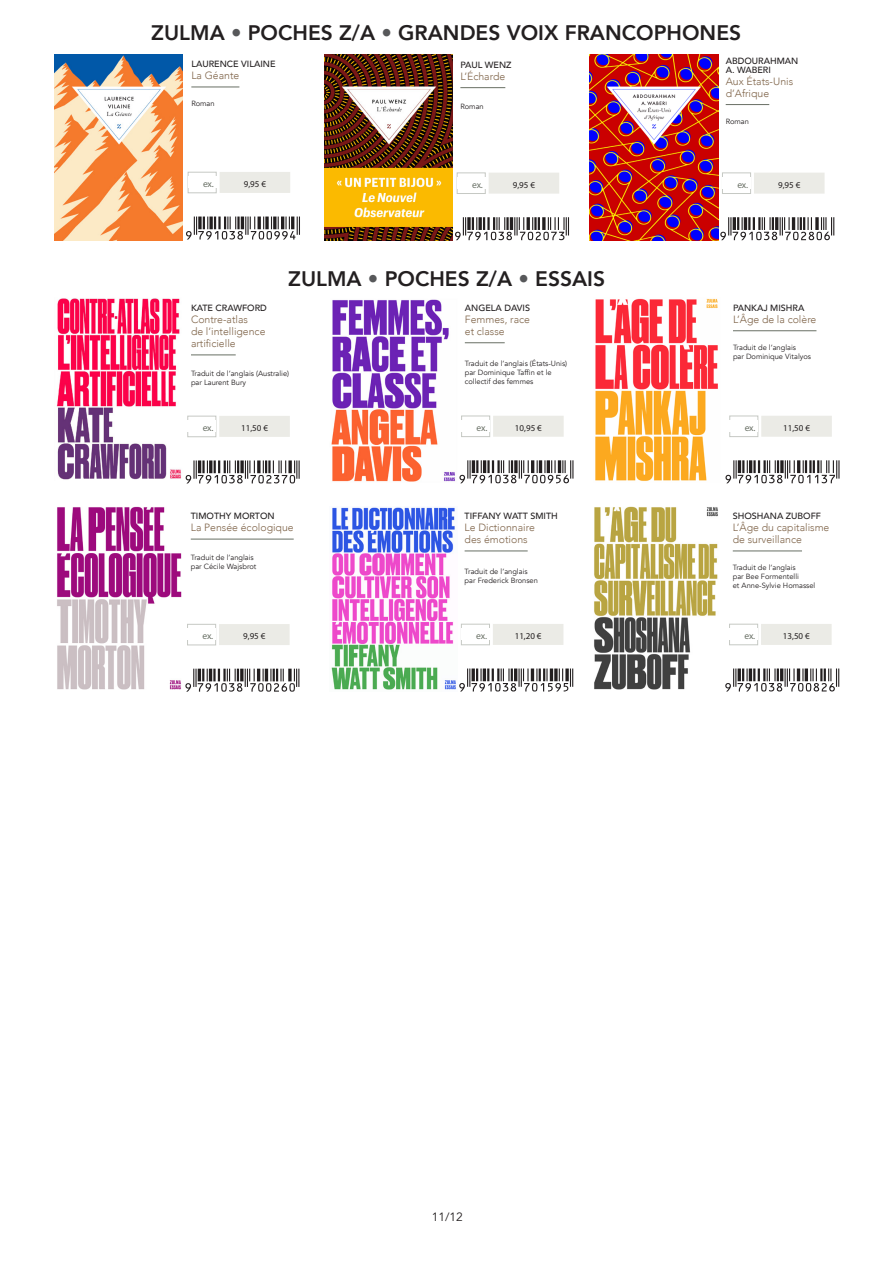
<style>
.page{position:relative;width:893px;height:1263px;background:#fff}
.page>*{position:absolute;margin:0;border:0;box-sizing:border-box;transform-origin:0 0}
.t1{font:800 21px "Avenir";color:#231f20}
.t2{font:12px "Avenir";color:#231f20}
.Titre{font:300 10.5px/12px "Avenir";color:#7f6449}
.t3{font:9.6px "Myriad Pro";letter-spacing:-.025em;color:#686f64}
.NOM{font:500 9px/9px "Avenir";color:#231f20}
.ref{font:9px "Myriad Pro";color:#231f20}
.traduit_par{font:7.5px/9px "Avenir";color:#231f20}
.s1{color:#57585a}
</style>
<div class="page">
<hr style="left:191px;top:87px;width:48px;height:1px;background:#686f64">
<div style="left:220px;top:172px;width:70px;height:21px;background:#ebebe6"></div>
<div style="left:188px;top:172px;width:28px;height:21px;border:1px solid #c6c9c4"></div>
<div style="left:188px;top:176px;width:28px;height:12px;background:#fff"></div>
<img style="left:54px;top:55px;width:129px;height:185px">
<svg style="left:186px;top:217px;width:114px;height:22px"></svg>
<hr style="left:460px;top:87px;width:45px;height:1px;background:#686f64">
<div style="left:489px;top:173px;width:70px;height:21px;background:#ebebe6"></div>
<div style="left:457px;top:173px;width:28px;height:21px;border:1px solid #c6c9c4"></div>
<div style="left:457px;top:177px;width:28px;height:11px;background:#fff"></div>
<img style="left:324px;top:55px;width:129px;height:185px">
<svg style="left:455px;top:217px;width:114px;height:23px"></svg>
<img style="left:590px;top:55px;width:128px;height:185px">
<hr style="left:726px;top:104px;width:43px;height:1px;background:#686f64">
<div style="left:754px;top:173px;width:70px;height:21px;background:#ebebe6"></div>
<div style="left:722px;top:173px;width:29px;height:21px;border:1px solid #c6c9c4"></div>
<div style="left:722px;top:177px;width:29px;height:11px;background:#fff"></div>
<svg style="left:720px;top:217px;width:114px;height:23px"></svg>
<hr style="left:191px;top:355px;width:45px;height:1px;background:#686f64">
<div style="left:219px;top:416px;width:71px;height:21px;background:#ebebe6"></div>
<div style="left:188px;top:416px;width:28px;height:21px;border:1px solid #c6c9c4"></div>
<div style="left:188px;top:420px;width:28px;height:12px;background:#fff"></div>
<img style="left:57px;top:298px;width:124px;height:182px">
<hr style="left:465px;top:342px;width:40px;height:1px;background:#686f64">
<div style="left:493px;top:416px;width:71px;height:21px;background:#ebebe6"></div>
<div style="left:461px;top:416px;width:29px;height:21px;border:1px solid #c6c9c4"></div>
<div style="left:461px;top:420px;width:29px;height:11px;background:#fff"></div>
<img style="left:595px;top:298px;width:123px;height:183px">
<hr style="left:733px;top:330px;width:83px;height:1px;background:#686f64">
<div style="left:761px;top:416px;width:71px;height:21px;background:#ebebe6"></div>
<div style="left:730px;top:416px;width:28px;height:21px;border:1px solid #c6c9c4"></div>
<div style="left:730px;top:420px;width:28px;height:11px;background:#fff"></div>
<img style="left:331px;top:299px;width:124px;height:183px">
<svg style="left:186px;top:460px;width:114px;height:23px"></svg>
<svg style="left:459px;top:460px;width:114px;height:23px"></svg>
<hr style="left:191px;top:539px;width:103px;height:1px;background:#686f64">
<div style="left:219px;top:624px;width:71px;height:21px;background:#ebebe6"></div>
<div style="left:187px;top:624px;width:29px;height:21px;border:1px solid #c6c9c4"></div>
<div style="left:187px;top:629px;width:29px;height:11px;background:#fff"></div>
<img style="left:57px;top:506px;width:125px;height:184px">
<hr style="left:465px;top:551px;width:63px;height:1px;background:#686f64">
<div style="left:493px;top:624px;width:70px;height:21px;background:#ebebe6"></div>
<div style="left:461px;top:624px;width:29px;height:21px;border:1px solid #c6c9c4"></div>
<div style="left:461px;top:628px;width:29px;height:12px;background:#fff"></div>
<img style="left:594px;top:506px;width:124px;height:184px">
<hr style="left:733px;top:551px;width:69px;height:1px;background:#686f64">
<div style="left:761px;top:624px;width:71px;height:21px;background:#ebebe6"></div>
<div style="left:729px;top:624px;width:29px;height:21px;border:1px solid #c6c9c4"></div>
<div style="left:729px;top:628px;width:29px;height:12px;background:#fff"></div>
<img style="left:331px;top:507px;width:125px;height:183px">
<svg style="left:185px;top:669px;width:114px;height:23px"></svg>
<svg style="left:459px;top:668px;width:114px;height:23px"></svg>
<svg style="left:725px;top:668px;width:114px;height:23px"></svg>
<svg style="left:725px;top:460px;width:114px;height:23px"></svg>
<h1 class="t1" style="left:151px;top:16px;width:591px">ZULMA <span class="s1">•</span> POCHES Z/A <span class="s1">•</span> GRANDES VOIX FRANCOPHONES</h1>
<p class="NOM" style="left:191px;top:59px;width:86px">LAURENCE VILAINE</p>
<p class="Titre" style="left:191px;top:70px;width:50px">La Géante</p>
<p class="traduit_par" style="left:191px;top:99px;width:25px">Roman</p>
<p class="NOM" style="left:460px;top:60px;width:53px">PAUL WENZ</p>
<p class="Titre" style="left:460px;top:70px;width:46px">L’Écharde</p>
<p class="traduit_par" style="left:460px;top:102px;width:25px">Roman</p>
<p class="NOM" style="left:726px;top:56px;width:74px">ABDOURAHMAN<br>A. WABERI</p>
<p class="Titre" style="left:726px;top:75px;width:69px">Aux États-Unis d’Afrique</p>
<p class="traduit_par" style="left:726px;top:117px;width:25px">Roman</p>
<p class="t3" style="left:203px;top:178px;width:12px">ex.</p>
<p class="ref" style="left:244px;top:178px;width:24px">9,95 €</p>
<p class="t3" style="left:472px;top:179px;width:12px">ex.</p>
<p class="ref" style="left:513px;top:179px;width:24px">9,95 €</p>
<p class="t3" style="left:737px;top:179px;width:12px">ex.</p>
<p class="ref" style="left:778px;top:179px;width:24px">9,95 €</p>
<p class="t1" style="left:288px;top:262px;width:318px">ZULMA <span class="s1">•</span> POCHES Z/A <span class="s1">•</span> ESSAIS</p>
<p class="NOM" style="left:191px;top:303px;width:77px">KATE CRAWFORD</p>
<p class="Titre" style="left:191px;top:314px;width:76px">Contre-atlas<br>de l’intelligence artificielle</p>
<p class="traduit_par" style="left:191px;top:369px;width:100px">Traduit de l’anglais (Australie) par Laurent Bury</p>
<p class="t3" style="left:203px;top:422px;width:12px">ex.</p>
<p class="ref" style="left:241px;top:422px;width:28px">11,50 €</p>
<p class="NOM" style="left:465px;top:303px;width:67px">ANGELA DAVIS</p>
<p class="Titre" style="left:465px;top:313px;width:67px">Femmes, race et classe</p>
<p class="traduit_par" style="left:465px;top:359px;width:104px">Traduit de l’anglais (États-Unis) par Dominique Taffin et le collectif des femmes</p>
<p class="t3" style="left:476px;top:422px;width:12px">ex.</p>
<p class="ref" style="left:515px;top:422px;width:28px">10,95 €</p>
<p class="NOM" style="left:733px;top:303px;width:73px">PANKAJ MISHRA</p>
<p class="Titre" style="left:733px;top:313px;width:85px">L’Âge de la colère</p>
<p class="traduit_par" style="left:733px;top:343px;width:80px">Traduit de l’anglais<br>par Dominique Vitalyos</p>
<p class="t3" style="left:745px;top:422px;width:12px">ex.</p>
<p class="ref" style="left:783px;top:422px;width:28px">11,50 €</p>
<p class="NOM" style="left:191px;top:511px;width:85px">TIMOTHY MORTON</p>
<p class="Titre" style="left:191px;top:522px;width:104px">La Pensée écologique</p>
<p class="traduit_par" style="left:191px;top:553px;width:67px">Traduit de l’anglais par Cécile Wajsbrot</p>
<p class="NOM" style="left:465px;top:511px;width:95px">TIFFANY WATT SMITH</p>
<p class="Titre" style="left:465px;top:522px;width:72px">Le Dictionnaire des émotions</p>
<p class="traduit_par" style="left:465px;top:567px;width:65px">Traduit de l’anglais</p>
<p class="traduit_par" style="left:465px;top:576px;width:75px">par Frederick Bronsen</p>
<p class="NOM" style="left:733px;top:511px;width:90px">SHOSHANA ZUBOFF</p>
<p class="Titre" style="left:733px;top:522px;width:98px">L’Âge du capitalisme de surveillance</p>
<p class="traduit_par" style="left:733px;top:563px;width:84px">Traduit de l’anglais<br>par Bee Formentelli<br>et Anne-Sylvie Homassel</p>
<p class="t3" style="left:202px;top:630px;width:12px">ex.</p>
<p class="ref" style="left:243px;top:630px;width:24px">9,95 €</p>
<p class="t3" style="left:476px;top:630px;width:12px">ex.</p>
<p class="ref" style="left:515px;top:630px;width:28px">11,20 €</p>
<p class="t3" style="left:744px;top:630px;width:12px">ex.</p>
<p class="ref" style="left:783px;top:630px;width:28px">13,50 €</p>
<p class="t2" style="left:432px;top:1210px;width:33px">11/12</p>
</div>
